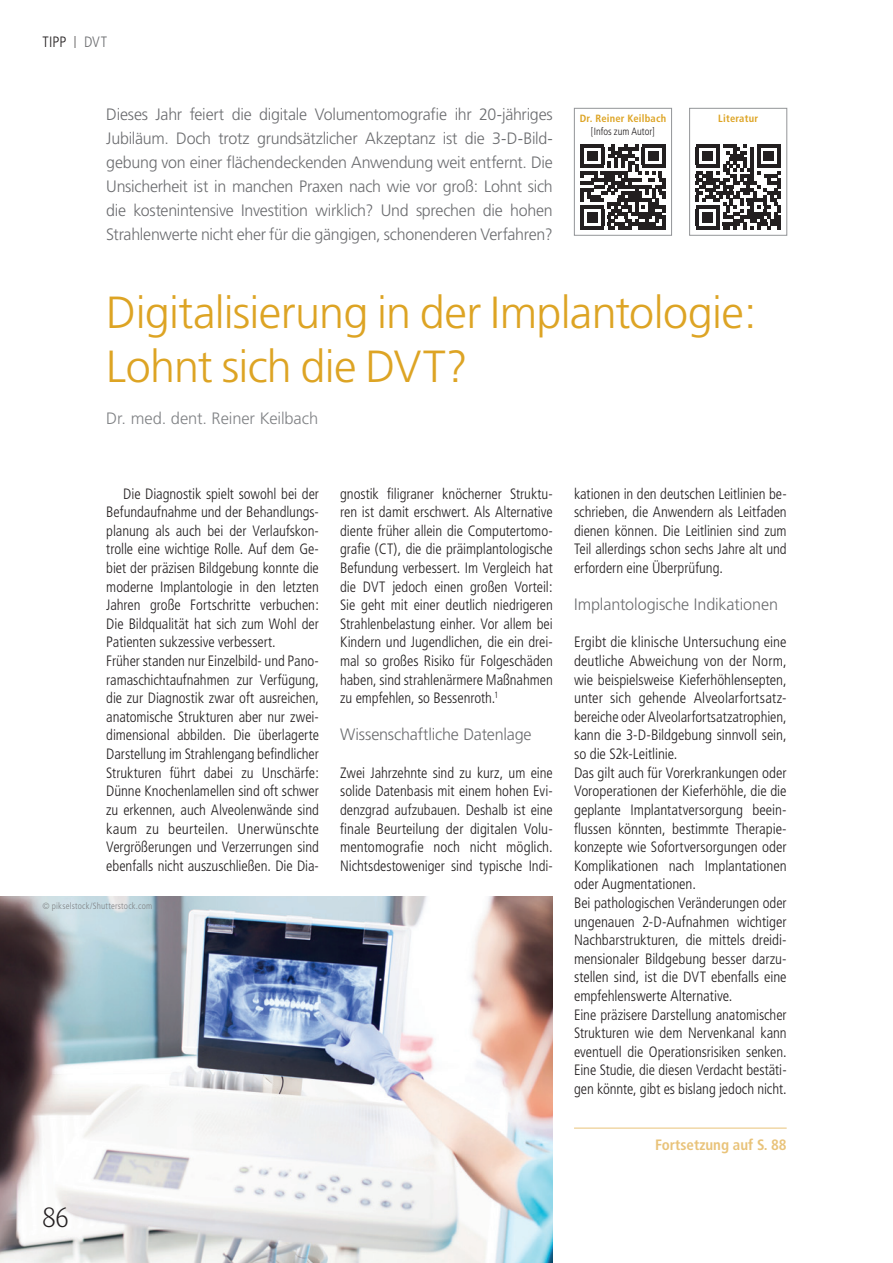
<style>
.page{position:relative;width:893px;height:1263px;background:#fff}
.page>*{position:absolute;margin:0;border:0;box-sizing:border-box;transform-origin:0 0}
.Headline{font:300 45px/54px "Frutiger";letter-spacing:-.015em;color:#dda424}
.Pagenumber{font:200 27px "Glasgow";color:#231f20}
.Teaser{font:300 16.5px/24px "Frutiger";letter-spacing:-.015em;color:#6c6d70;text-align:justify}
.Crossheading{font:300 16.5px "Frutiger";letter-spacing:-.01em;color:#6c6d70}
.Author{font:300 16.5px "Frutiger";letter-spacing:-.005em;color:#808285}
.Content{font:300 condensed 15px/18.6px "Frutiger";letter-spacing:-.005em;color:#231f20;text-align:justify}
.t1{font:700 condensed 15px "Frutiger";color:#e9c37a}
.QR-Code_Headline{font:700 condensed 10.5px "Frutiger";letter-spacing:.02em;color:#dda424}
.QR-Code{font:300 condensed 10.5px "Frutiger";color:#231f20}
.Copyright{font:300 condensed 9px "Frutiger";letter-spacing:.02em;color:#808285}
.s1{font-size:12px}
.s2{color:#6c6d70}
</style>
<div class="page">
<div style="left:574px;top:108px;width:98px;height:128px;border:1px solid #939598"></div>
<svg style="left:580px;top:144px;width:85px;height:85px"></svg>
<hr style="left:638px;top:226px;width:27px;height:3px;background:#231f20">
<div style="left:689px;top:108px;width:98px;height:128px;border:1px solid #939598"></div>
<svg style="left:696px;top:144px;width:85px;height:85px"></svg>
<img style="left:0;top:896px;width:553px;height:367px">
<hr style="left:574px;top:1128px;width:213px;height:1px;background:#e9c37a">
<p class="Content" style="left:43px;top:33px;width:66px">TIPP <span class="s1">|</span> <span class="s2">DVT</span></p>
<p class="Teaser" style="left:106px;top:103px;width:448px">Dieses Jahr feiert die digitale Volumentomografie ihr 20-jähriges Jubiläum. Doch trotz grundsätzlicher Akzeptanz ist die 3-D-Bild&shy;gebung von einer flächendeckenden Anwendung weit entfernt. Die Unsicherheit ist in manchen Praxen nach wie vor groß: Lohnt sich die kostenintensive Investition wirklich? Und sprechen die hohen Strahlenwerte nicht eher für die gängigen, schonenderen Verfahren?</p>
<p class="QR-Code_Headline" style="left:580px;top:113px;width:88px">Dr. Reiner Keilbach</p>
<p class="QR-Code" style="left:591px;top:125px;width:65px">[Infos zum Autor]</p>
<p class="QR-Code_Headline" style="left:718px;top:113px;width:41px">Literatur</p>
<p class="Headline" style="left:106px;top:286px;width:652px">Digitalisierung in der Implantologie:<br>Lohnt sich die DVT?</p>
<p class="Author" style="left:106px;top:409px;width:213px">Dr. med. dent. Reiner Keilbach</p>
<p class="Content" style="left:106px;top:484px;width:214px;text-indent:17px">Die Diagnostik spielt sowohl bei der Befundaufnahme und der Behandlungs&shy;planung als auch bei der Verlaufskon&shy;trolle eine wichtige Rolle. Auf dem Ge&shy;biet der präzisen Bildgebung konnte die moderne Implantologie in den letzten Jahren große Fortschritte verbuchen:<br>Die Bildqualität hat sich zum Wohl der Patienten sukzessive verbessert.</p>
<p class="Content" style="left:106px;top:652px;width:214px">Früher standen nur Einzelbild- und Pano&shy;ramaschichtaufnahmen zur Verfügung, die zur Diagnostik zwar oft ausreichen, anatomische Strukturen aber nur zwei&shy;dimensional abbilden. Die überlagerte Darstellung im Strahlengang befindlicher Strukturen führt dabei zu Unschärfe:<br>Dünne Knochenlamellen sind oft schwer zu erkennen, auch Alveolenwände sind kaum zu beurteilen. Unerwünschte Vergrößerungen und Verzerrungen sind ebenfalls nicht auszuschließen. Die Dia-</p>
<p class="Copyright" style="left:43px;top:901px;width:111px">© pikselstock/Shutterstock.com</p>
<p class="Content" style="left:340px;top:484px;width:214px">gnostik filigraner knöcherner Struktu&shy;ren ist damit erschwert. Als Alternative diente früher allein die Computertomo&shy;grafie (CT), die die präimplantologische Befundung verbessert. Im Vergleich hat die DVT jedoch einen großen Vorteil:<br>Sie geht mit einer deutlich niedrigeren Strahlenbelastung einher. Vor allem bei Kindern und Jugendlichen, die ein drei&shy;mal so großes Risiko für Folgeschäden haben, sind strahlenärmere Maßnahmen zu empfehlen, so Bessenroth.<sup>1</sup></p>
<p class="Crossheading" style="left:340px;top:725px;width:193px">Wissenschaftliche Datenlage</p>
<p class="Content" style="left:340px;top:763px;width:214px">Zwei Jahrzehnte sind zu kurz, um eine solide Datenbasis mit einem hohen Evi&shy;denzgrad aufzubauen. Deshalb ist eine finale Beurteilung der digitalen Volu&shy;mentomografie noch nicht möglich.<br>Nichtsdestoweniger sind typische Indi-</p>
<p class="Pagenumber" style="left:43px;top:1201px;width:28px">86</p>
<p class="Content" style="left:574px;top:484px;width:214px">kationen in den deutschen Leitlinien be&shy;schrieben, die Anwendern als Leitfaden dienen können. Die Leitlinien sind zum Teil allerdings schon sechs Jahre alt und erfordern eine Überprüfung.</p>
<p class="Crossheading" style="left:574px;top:595px;width:206px">Implantologische Indikationen</p>
<p class="Content" style="left:574px;top:633px;width:214px">Ergibt die klinische Untersuchung eine deutliche Abweichung von der Norm, wie beispielsweise Kieferhöhlensepten, unter sich gehende Alveolarfortsatz&shy;bereiche oder Alveolarfortsatzatrophien, kann die 3-D-Bildgebung sinnvoll sein, so die S2k-Leitlinie.</p>
<p class="Content" style="left:574px;top:763px;width:214px">Das gilt auch für Vorerkrankungen oder Voroperationen der Kieferhöhle, die die geplante Implantatversorgung beein&shy;flussen könnten, bestimmte Therapie&shy;konzepte wie Sofortversorgungen oder Komplikationen nach Implantationen oder Augmentationen.</p>
<p class="Content" style="left:574px;top:894px;width:214px">Bei pathologischen Veränderungen oder ungenauen 2-D-Aufnahmen wichtiger Nachbarstrukturen, die mittels dreidi&shy;mensionaler Bildgebung besser darzu&shy;stellen sind, ist die DVT ebenfalls eine empfehlenswerte Alternative.</p>
<p class="Content" style="left:574px;top:1005px;width:214px">Eine präzisere Darstellung anatomischer Strukturen wie dem Nervenkanal kann eventuell die Operationsrisiken senken.<br>Eine Studie, die diesen Verdacht bestäti&shy;gen könnte, gibt es bislang jedoch nicht.</p>
<p class="t1" style="left:655px;top:1136px;width:133px">Fortsetzung auf S. 88</p>
</div>
